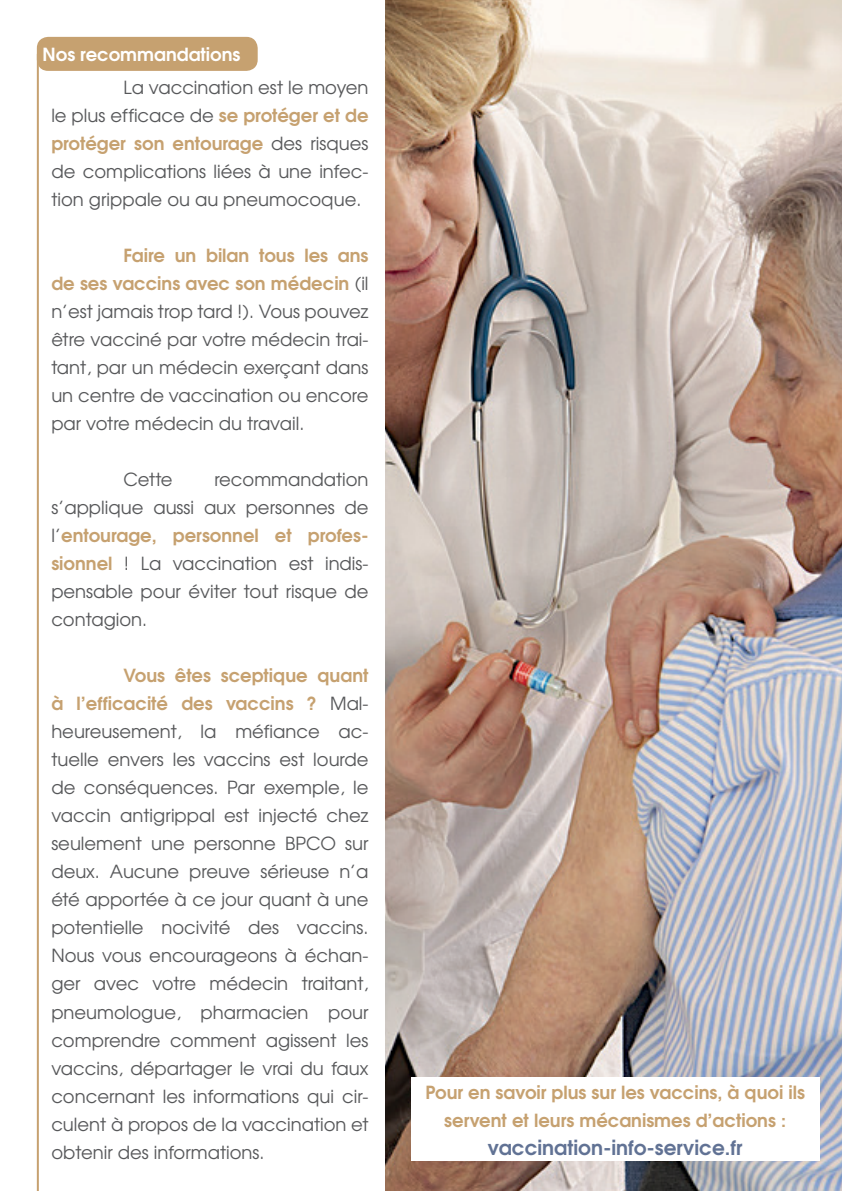
<style>
.page{position:relative;width:842px;height:1191px;background:#fff}
.page>*{position:absolute;margin:0;border:0;box-sizing:border-box;transform-origin:0 0}
.t1{font:700 20px "Te X Gyre Adventor";color:#617294}
.t2{font:18px/28px "Te X Gyre Adventor";color:#57585a;text-align:justify}
.t3{font:700 18px/28px "Te X Gyre Adventor";color:#c6a170;text-align:center}
.t4{font:700 18px "Te X Gyre Adventor";color:#fff}
.s1{font-weight:700;color:#c6a170}
</style>
<div class="page">
<div style="left:37px;top:37px;width:221px;height:34px;background:#c6a170;border-radius:11px"></div>
<img style="left:386px;top:0;width:456px;height:1191px">
<hr style="left:37px;top:54px;width:2px;height:1137px;background:#c6a170">
<div style="left:411px;top:1077px;width:408px;height:84px;background:#fff"></div>
<p class="t4" style="left:43px;top:39px;width:199px">Nos recommandations</p>
<p class="t2" style="left:51px;top:72px;width:319px;text-indent:72px">La vaccination est le moyen le plus efficace de <span class="s1">se protéger et de protéger son entourage</span> des risques de complications liées à une infec&shy;tion grippale ou au pneumocoque.</p>
<p class="t2" style="left:51px;top:240px;width:319px;text-indent:72px"><span class="s1">Faire un bilan tous les ans de ses vaccins avec son médecin</span> (il n’est jamais trop tard !). Vous pouvez être vacciné par votre médecin trai&shy;tant, par un médecin exerçant dans un centre de vaccination ou encore par votre médecin du travail.</p>
<p class="t2" style="left:123px;top:464px;width:51px">Cette</p>
<p class="t2" style="left:51px;top:464px;width:319px;text-indent:163px">recommandation s’applique aussi aux personnes de l’<span class="s1">entourage, personnel et profes&shy;sionnel</span> ! La vaccination est indis&shy;pensable pour éviter tout risque de contagion.</p>
<p class="t2" style="left:51px;top:660px;width:319px;text-indent:72px"><span class="s1">Vous êtes sceptique quant à l’efficacité des vaccins ?</span> Mal&shy;heureusement, la méfiance ac&shy;tuelle envers les vaccins est lourde de conséquences. Par exemple, le vaccin antigrippal est injecté chez seulement une personne BPCO sur deux. Aucune preuve sérieuse n’a été apportée à ce jour quant à une potentielle nocivité des vaccins.<br>Nous vous encourageons à échan&shy;ger avec votre médecin traitant, pneumologue, pharmacien pour comprendre comment agissent les vaccins, départager le vrai du faux concernant les informations qui cir&shy;culent à propos de la vaccination et obtenir des informations.</p>
<p class="t3" style="left:425px;top:1076px;width:381px">Pour en savoir plus sur les vaccins, à quoi ils servent et leurs mécanismes d’actions :</p>
<p class="t1" style="left:488px;top:1130px;width:256px">vaccination-info-service.fr</p>
</div>
